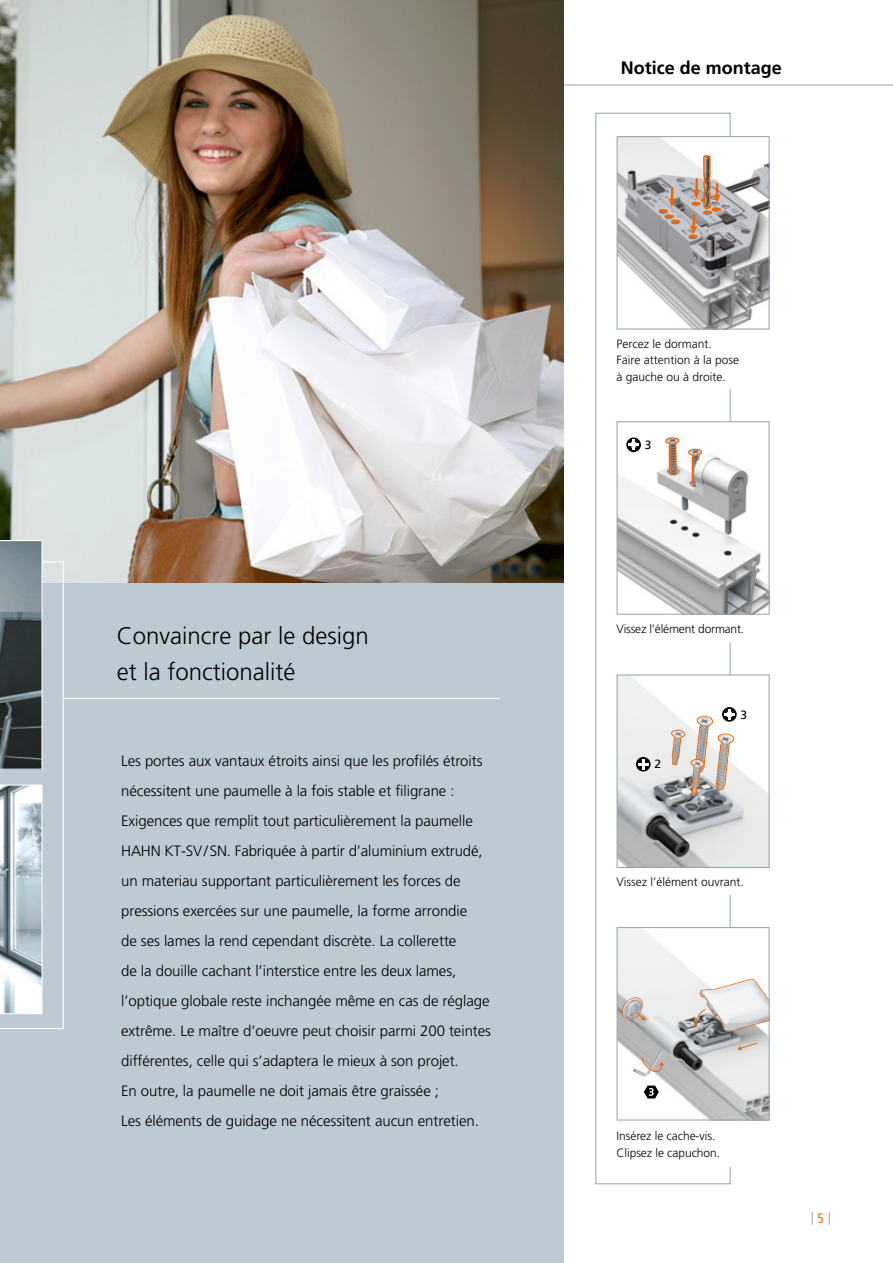
<style>
.page{position:relative;width:893px;height:1263px;background:#fff}
.page>*{position:absolute;margin:0;border:0;box-sizing:border-box;transform-origin:0 0}
._00_Headlines{font:300 24px/36px "Frutiger";color:#000}
.t1{font:700 18px "Frutiger";color:#000}
._02_Bodytext_Sabon_9{font:300 15px/30px "Frutiger";letter-spacing:-.005em;color:#000}
.t2{font:condensed 13.5px "Frutiger";color:#ec6502}
._01_Text_deutsch{font:300 12px/16.5px "Frutiger";color:#000}
.Fließtext_deutsch{font:12px "Frutiger";color:#000}
</style>
<div class="page">
<div style="left:595px;top:113px;width:136px;height:1071px;border:1px solid #95a6b0"></div>
<svg style="left:812px;top:1212px;width:1px;height:13px"></svg>
<svg style="left:829px;top:1212px;width:1px;height:13px"></svg>
<hr style="left:0;top:85px;width:893px;height:1px;background:#95a6b0">
<div style="left:617px;top:330px;width:153px;height:59px;background:#fff"></div>
<img style="left:619px;top:138px;width:149px;height:190px">
<svg style="left:658px;top:188px;width:22px;height:35px"></svg>
<svg style="left:688px;top:155px;width:33px;height:83px;background:#c6b0a1"></svg>
<div style="left:617px;top:136px;width:153px;height:194px;border:1px solid #95a6b0"></div>
<div style="left:0;top:0;width:563px;height:1263px;background:#bdcad1"></div>
<img style="left:0;top:0;width:563px;height:582px">
<svg style="left:0;top:540px;width:64px;height:489px"></svg>
<hr style="left:64px;top:698px;width:436px;height:1px;background:#fff">
<div style="left:617px;top:1120px;width:153px;height:47px;background:#fff"></div>
<img style="left:619px;top:929px;width:149px;height:189px">
<svg style="left:622px;top:997px;width:23px;height:23px"></svg>
<svg style="left:694px;top:979px;width:74px;height:52px"></svg>
<svg style="left:737px;top:1043px;width:21px;height:7px"></svg>
<svg style="left:642px;top:1057px;width:22px;height:15px"></svg>
<div style="left:617px;top:927px;width:153px;height:193px;border:1px solid #95a6b0"></div>
<svg style="left:644px;top:1085px;width:15px;height:13px"></svg>
<div style="left:617px;top:867px;width:153px;height:28px;background:#fff"></div>
<img style="left:619px;top:676px;width:149px;height:190px">
<svg style="left:671px;top:730px;width:14px;height:35px"></svg>
<div style="left:617px;top:674px;width:153px;height:194px;border:1px solid #95a6b0"></div>
<svg style="left:722px;top:707px;width:15px;height:15px"></svg>
<svg style="left:691px;top:709px;width:44px;height:85px"></svg>
<svg style="left:636px;top:757px;width:15px;height:14px"></svg>
<svg style="left:638px;top:759px;width:11px;height:10px"></svg>
<div style="left:617px;top:615px;width:153px;height:27px;background:#fff"></div>
<div style="left:617px;top:422px;width:152px;height:192px;background:#fff"></div>
<img style="left:619px;top:441px;width:149px;height:172px">
<svg style="left:664px;top:437px;width:39px;height:49px"></svg>
<div style="left:617px;top:421px;width:153px;height:194px;border:1px solid #95a6b0"></div>
<svg style="left:626px;top:437px;width:15px;height:15px"></svg>
<svg style="left:628px;top:439px;width:11px;height:11px"></svg>
<p class="_00_Headlines" style="left:117px;top:618px;width:254px">Convaincre par le design et la fonctionalité</p>
<p class="_02_Bodytext_Sabon_9" style="left:121px;top:745px;width:371px">Les portes aux vantaux étroits ainsi que les profilés étroits nécessitent une paumelle à la fois stable et filigrane :<br>Exigences que remplit tout particulièrement la paumelle HAHN KT-SV/SN. Fabriquée à partir d’aluminium extrudé, un materiau supportant particulièrement les forces de pressions exercées sur une paumelle, la forme arrondie<br>de ses lames la rend cependant discrète. La collerette<br>de la douille cachant l’interstice entre les deux lames, l’optique globale reste inchangée même en cas de réglage extrême. Le maître d’oeuvre peut choisir parmi 200 teintes différentes, celle qui s’adaptera le mieux à son projet.<br>En outre, la paumelle ne doit jamais être graissée ;<br>Les éléments de guidage ne nécessitent aucun entretien.</p>
<p class="t1" style="left:621px;top:57px;width:163px">Notice de montage</p>
<p class="_01_Text_deutsch" style="left:617px;top:335px;width:124px">Percez le dormant.<br>Faire attention à la pose à gauche ou à droite.</p>
<p class="Fließtext_deutsch" style="left:645px;top:438px;width:8px">3</p>
<p class="_01_Text_deutsch" style="left:617px;top:621px;width:129px">Vissez l’élément dormant.</p>
<p class="Fließtext_deutsch" style="left:654px;top:757px;width:8px">2</p>
<p class="Fließtext_deutsch" style="left:741px;top:707px;width:8px">3</p>
<p class="_01_Text_deutsch" style="left:617px;top:873px;width:129px">Vissez l’élément ouvrant.</p>
<p class="_01_Text_deutsch" style="left:617px;top:1128px;width:105px">Insérez le cache-vis.<br>Clipsez le capuchon.</p>
<p class="t2" style="left:817px;top:1210px;width:8px">5</p>
</div>
